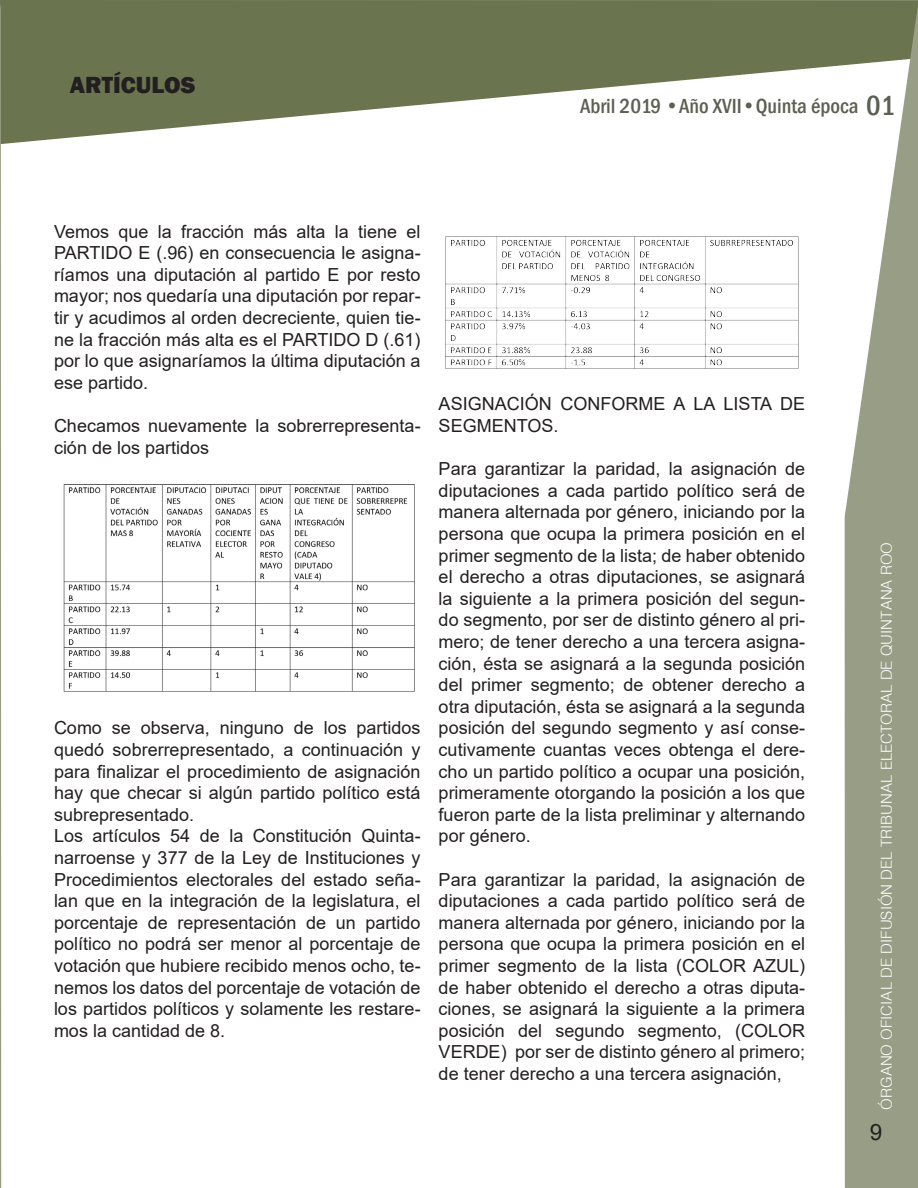
<style>
.page{position:relative;width:918px;height:1188px;background:#fff}
.page>*{position:absolute;margin:0;border:0;box-sizing:border-box;transform-origin:0 0}
.t1{font:800 24px "Franklin Gothic";color:#231f20}
.t2{font:22.5px "Arial";color:#231f20}
.t3{font:500 condensed 21px "Franklin Gothic";color:#5c6052}
.t4{font:18px/21.6px "Arial";color:#231f20;text-align:justify}
.t5{font:300 15px "Helv";color:#fff}
.s1{font-size:28.5px}
</style>
<div class="page">
<svg style="left:0;top:0;width:918px;height:144px;fill:#6a7550"></svg>
<svg style="left:845px;top:5px;width:73px;height:1183px;fill:#979e85"></svg>
<svg style="left:0;top:3px;width:1px;height:1185px"></svg>
<img style="left:63px;top:484px;width:352px;height:208px">
<img style="left:445px;top:236px;width:354px;height:133px">
<p class="t1" style="left:70px;top:70px;width:127px">ARTÍCULOS</p>
<p class="t3" style="left:580px;top:92px;width:317px">Abril 2019 •Año XVII•Quinta época <span class="s1">01</span></p>
<p class="t4" style="left:54px;top:220px;width:368px">Vemos que la fracción más alta la tiene el PARTIDO E (.96) en consecuencia le asigna&shy;ríamos una diputación al partido E por resto mayor; nos quedaría una diputación por repar&shy;tir y acudimos al orden decreciente, quien tie&shy;ne la fracción más alta es el PARTIDO D (.61) por lo que asignaríamos la última diputación a ese partido.</p>
<p class="t4" style="left:54px;top:415px;width:368px">Checamos nuevamente la sobrerrepresenta&shy;ción de los partidos</p>
<p class="t4" style="left:54px;top:717px;width:368px">Como se observa, ninguno de los partidos quedó sobrerrepresentado, a continuación y para finalizar el procedimiento de asignación hay que checar si algún partido político está subrepresentado.</p>
<p class="t4" style="left:54px;top:825px;width:368px">Los artículos 54 de la Constitución Quinta&shy;narroense y 377 de la Ley de Instituciones y Procedimientos electorales del estado seña&shy;lan que en la integración de la legislatura, el porcentaje de representación de un partido político no podrá ser menor al porcentaje de votación que hubiere recibido menos ocho, te&shy;nemos los datos del porcentaje de votación de los partidos políticos y solamente les restare&shy;mos la cantidad de 8.</p>
<p class="t4" style="left:439px;top:393px;width:368px">ASIGNACIÓN CONFORME A LA LISTA DE<br>SEGMENTOS.</p>
<p class="t4" style="left:439px;top:458px;width:368px">Para garantizar la paridad, la asignación de diputaciones a cada partido político será de manera alternada por género, iniciando por la persona que ocupa la primera posición en el primer segmento de la lista; de haber obtenido el derecho a otras diputaciones, se asignará la siguiente a la primera posición del segun&shy;do segmento, por ser de distinto género al pri&shy;mero; de tener derecho a una tercera asigna&shy;ción, ésta se asignará a la segunda posición del primer segmento; de obtener derecho a otra diputación, ésta se asignará a la segunda posición del segundo segmento y así conse&shy;cutivamente cuantas veces obtenga el dere&shy;cho un partido político a ocupar una posición, primeramente otorgando la posición a los que fueron parte de la lista preliminar y alternando por género.</p>
<p class="t4" style="left:439px;top:868px;width:368px">Para garantizar la paridad, la asignación de diputaciones a cada partido político será de manera alternada por género, iniciando por la persona que ocupa la primera posición en el primer segmento de la lista (COLOR AZUL) de haber obtenido el derecho a otras diputa&shy;ciones, se asignará la siguiente a la primera posición del segundo segmento, (COLOR VERDE) por ser de distinto género al primero; de tener derecho a una tercera asignación,</p>
<p class="t5" style="left:877px;top:1110px;width:569px;rotate:-90deg">ÓRGANO OFICIAL DE DIFUSIÓN DEL TRIBUNAL ELECTORAL DE QUINTANA ROO</p>
<p class="t2" style="left:870px;top:1117px;width:14px">9</p>
</div>
